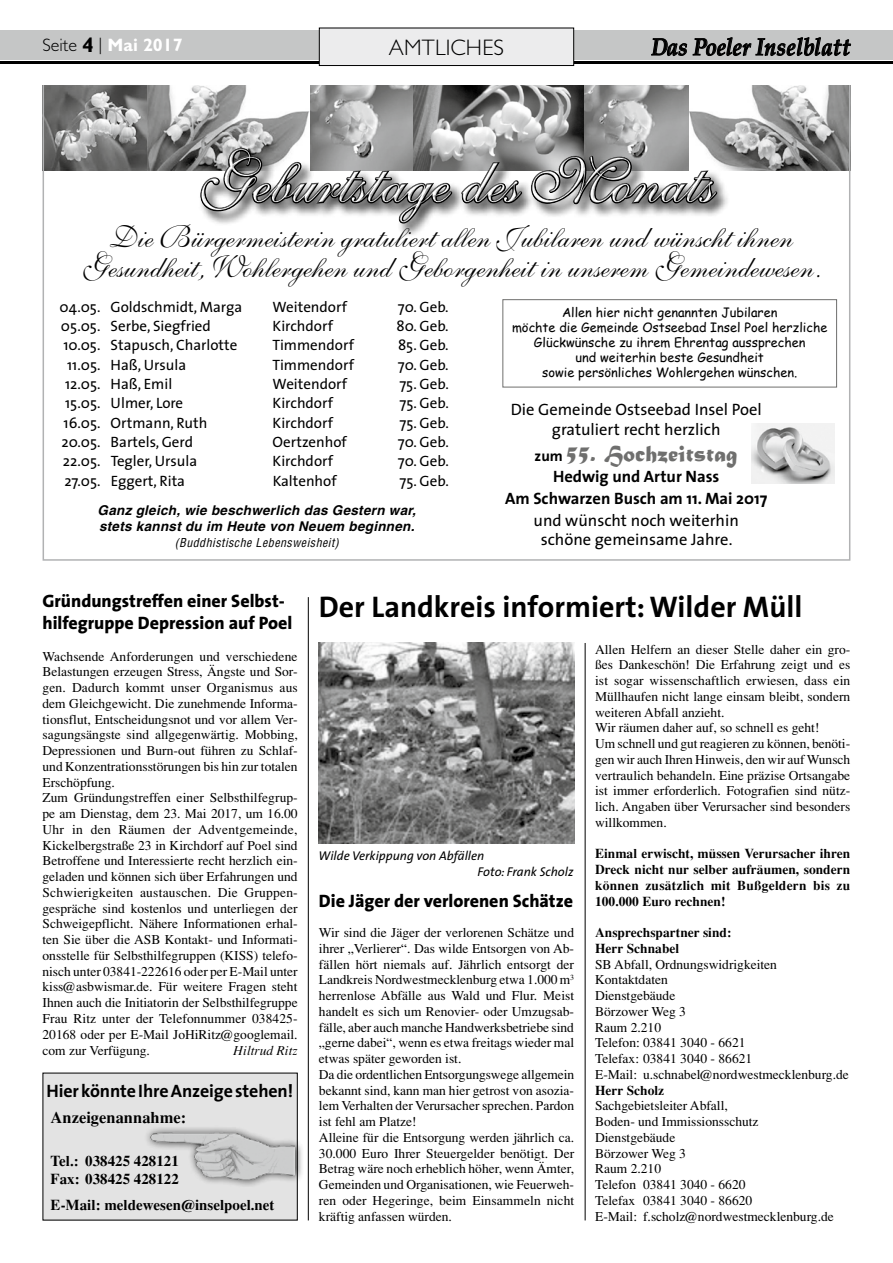
<style>
.page{position:relative;width:893px;height:1263px;background:#fff}
.page>*{position:absolute;margin:0;border:0;box-sizing:border-box;transform-origin:0 0}
.t1{font:64.5px "Shelley Volante Script";color:#fff}
.t2{font:31.5px/30px "Shelley Volante Script";color:#000;text-align:center}
.t3{font:700 30px "The Sans";color:#000}
.t4{font:italic 700 24.15px "Palatino";letter-spacing:.005em;color:#000;scale:.87 1}
.t5{font:24px "Matura MT Script Capitals";letter-spacing:.005em;color:#6f6f6e}
.t6{font:300 22.5px "Gill Sans";letter-spacing:.01em;color:#000}
.t7{font:800 18px/21.6px "The Sans";color:#000}
.t8{font:700 18px "The Sans";letter-spacing:-.005em;color:#000}
.t9{font:700 18px "Gill Sans";color:#fff}
.t10{font:16.5px/19.5px "The Sans";color:#000;text-align:center}
.t11{font:700 16.5px/21.6px "The Sans";color:#000;text-align:center}
.t12{font:700 16.5px "Times";color:#000}
.t13{font:15px "The Sans";color:#000}
.t14{font:700 15px/18px "Times";color:#000}
.t15{font:13.5px/15.8px "Times";color:#000}
.t16{font:700 13.5px/15.8px "Times";color:#000;text-align:justify}
.t17{font:italic 700 13.5px/16.2px "Helvetica";letter-spacing:.02em;color:#000}
.t18{font:italic 13.5px "Times";color:#000}
.t19{font:12.75px/15px "Comic Sans MS";color:#000;text-align:center}
.t20{font:italic 12.75px/15.8px "The Sans";color:#000}
.t21{font:italic condensed 12px "Helvetica";letter-spacing:.04em;color:#000}
.s1{font-weight:300;color:#000}
.s2{font-size:21px;color:#000}
.s3{font-family:"The Sans";font-weight:700;font-size:15px;color:#000}
</style>
<div class="page">
<div style="left:0;top:30px;width:893px;height:30px;background:#c5c6c6"></div>
<svg style="left:651px;top:38px;width:36px;height:18px"></svg>
<svg style="left:693px;top:37px;width:158px;height:20px"></svg>
<hr style="left:0;top:61px;width:893px;height:3px;background:#000">
<div style="left:319px;top:28px;width:255px;height:38px;background:#ececed"></div>
<div style="left:319px;top:28px;width:255px;height:38px;border:1px solid #000"></div>
<img style="left:46px;top:87px;width:101px;height:83px">
<img style="left:147px;top:87px;width:163px;height:83px">
<img style="left:310px;top:87px;width:103px;height:49px">
<img style="left:413px;top:87px;width:267px;height:49px">
<img style="left:680px;top:87px;width:167px;height:83px">
<div style="left:502px;top:299px;width:335px;height:88px;border:1px solid #6f6f6e"></div>
<div style="left:198px;top:146px;width:532px;height:91px;background:#fff"></div>
<div style="left:189px;top:136px;width:540px;height:90px;background:#fff;opacity:.5"></div>
<div style="left:189px;top:144px;width:540px;height:85px;background:#000;opacity:.5"></div>
<img style="left:319px;top:643px;width:255px;height:200px">
<hr style="left:585px;top:643px;width:1px;height:577px;background:#000">
<hr style="left:308px;top:597px;width:1px;height:623px;background:#000">
<img style="left:751px;top:424px;width:83px;height:59px">
<div style="left:43px;top:1073px;width:254px;height:147px;background:#e3e3e3"></div>
<div style="left:144px;top:1125px;width:159px;height:63px;background:#000;opacity:.75"></div>
<img style="left:151px;top:1132px;width:144px;height:47px">
<h3 class="t9" style="left:43px;top:34px;width:142px"><span class="s1">SEITE</span> <span class="s2">4</span> <span class="s1">|</span> Mai 2017</h3>
<h3 class="t4" style="left:651px;top:28px;width:230px">Das Poeler Inselblatt</h3>
<h3 class="t6" style="left:389px;top:35px;width:115px">AMTLICHES</h3>
<h1 class="t1" style="left:189px;top:144px;width:517px">Geburtstage des Monats</h1>
<h2 class="t2" style="left:77px;top:223px;width:740px">Die Bürgermeisterin gratuliert allen Jubilaren und wünscht ihnen<br>Gesundheit, Wohlergehen und Geborgenheit in unserem Gemeindewesen.</h2>
<p class="t19" style="left:512px;top:304px;width:317px">Allen hier nicht genannten Jubilaren<br>möchte die Gemeinde Ostseebad Insel Poel herzliche Glückwünsche zu ihrem Ehrentag aussprechen<br>und weiterhin beste Gesundheit<br>sowie persönliches Wohlergehen wünschen.</p>
<p class="t13" style="left:60px;top:294px;width:184px">04.05. Goldschmidt, Marga</p>
<p class="t13" style="left:273px;top:294px;width:76px">Weitendorf</p>
<p class="t13" style="left:398px;top:294px;width:52px">70. Geb.</p>
<p class="t13" style="left:61px;top:313px;width:151px">05.05. Serbe, Siegfried</p>
<p class="t13" style="left:273px;top:313px;width:62px">Kirchdorf</p>
<p class="t13" style="left:396px;top:313px;width:54px">80. Geb.</p>
<p class="t13" style="left:64px;top:333px;width:175px">10.05. Stapusch, Charlotte</p>
<p class="t13" style="left:273px;top:333px;width:83px">Timmendorf</p>
<p class="t13" style="left:398px;top:333px;width:52px">85. Geb.</p>
<p class="t13" style="left:67px;top:352px;width:120px">11.05. Haß, Ursula</p>
<p class="t13" style="left:273px;top:352px;width:83px">Timmendorf</p>
<p class="t13" style="left:398px;top:352px;width:52px">70. Geb.</p>
<p class="t13" style="left:65px;top:371px;width:109px">12.05. Haß, Emil</p>
<p class="t13" style="left:273px;top:371px;width:76px">Weitendorf</p>
<p class="t13" style="left:399px;top:371px;width:51px">75. Geb.</p>
<p class="t13" style="left:65px;top:391px;width:120px">15.05. Ulmer, Lore</p>
<p class="t13" style="left:273px;top:391px;width:62px">Kirchdorf</p>
<p class="t13" style="left:399px;top:391px;width:51px">75. Geb.</p>
<p class="t13" style="left:64px;top:410px;width:145px">16.05. Ortmann, Ruth</p>
<p class="t13" style="left:273px;top:410px;width:62px">Kirchdorf</p>
<p class="t13" style="left:399px;top:410px;width:51px">75. Geb.</p>
<p class="t13" style="left:61px;top:430px;width:133px">20.05. Bartels, Gerd</p>
<p class="t13" style="left:273px;top:430px;width:76px">Oertzenhof</p>
<p class="t13" style="left:398px;top:430px;width:52px">70. Geb.</p>
<p class="t13" style="left:63px;top:449px;width:136px">22.05. Tegler, Ursula</p>
<p class="t13" style="left:273px;top:449px;width:62px">Kirchdorf</p>
<p class="t13" style="left:398px;top:449px;width:52px">70. Geb.</p>
<p class="t13" style="left:64px;top:468px;width:122px">27.05. Eggert, Rita</p>
<p class="t13" style="left:273px;top:468px;width:66px">Kaltenhof</p>
<p class="t13" style="left:399px;top:468px;width:51px">75. Geb.</p>
<p class="t10" style="left:511px;top:399px;width:253px">Die Gemeinde Ostseebad Insel Poel gratuliert recht herzlich</p>
<h3 class="t5" style="left:535px;top:439px;width:205px"><span class="s3">zum</span> 55. Hochzeitstag</h3>
<p class="t11" style="left:505px;top:465px;width:264px">Hedwig und Artur Nass<br>Am Schwarzen Busch am 11. Mai 2017</p>
<p class="t10" style="left:534px;top:510px;width:207px">und wünscht noch weiterhin schöne gemeinsame Jahre.</p>
<p class="t17" style="left:98px;top:502px;width:320px">Ganz gleich, wie beschwerlich das Gestern war, stets kannst du im Heute von Neuem beginnen.</p>
<p class="t21" style="left:175px;top:535px;width:166px">(Buddhistische Lebensweisheit)</p>
<h3 class="t7" style="left:43px;top:590px;width:251px">Gründungstreffen einer Selbst&shy;hilfegruppe Depression auf Poel</h3>
<p class="t15" style="left:43px;top:648px;width:257px">Wachsende Anforderungen und verschiedene Belastungen erzeugen Stress, Ängste und Sor&shy;gen. Dadurch kommt unser Organismus aus dem Gleichgewicht. Die zunehmende Informa&shy;tionsflut, Entscheidungsnot und vor allem Ver&shy;sagungsängste sind allgegenwärtig. Mobbing, Depressionen und Burn-out führen zu Schlaf&shy;und Konzentrationsstörungen bis hin zur totalen Erschöpfung.<br>Zum Gründungstreffen einer Selbsthilfegrup&shy;pe am Dienstag, dem 23. Mai 2017, um 16.00<br>Uhr in den Räumen der Adventgemeinde, Kickelbergstraße 23 in Kirchdorf auf Poel sind Betroffene und Interessierte recht herzlich ein&shy;geladen und können sich über Erfahrungen und Schwierigkeiten austauschen. Die Gruppen&shy;gespräche sind kostenlos und unterliegen der Schweigepflicht. Nähere Informationen erhal&shy;ten Sie über die ASB Kontakt- und Informati&shy;onsstelle für Selbsthilfegruppen (KISS) telefo&shy;nisch unter 03841-222616 oder per E-Mail unter kiss@asbwismar.de. Für weitere Fragen steht Ihnen auch die Initiatorin der Selbsthilfegruppe Frau Ritz unter der Telefonnummer 038425- 20168 oder per E-Mail JoHiRitz@googlemail. com zur Verfügung.</p>
<p class="t18" style="left:234px;top:1042px;width:66px">Hiltrud Ritz</p>
<h3 class="t8" style="left:46px;top:1076px;width:248px">Hier könnte Ihre Anzeige stehen!</h3>
<p class="t12" style="left:51px;top:1107px;width:137px">Anzeigenannahme:</p>
<p class="t14" style="left:51px;top:1151px;width:130px">Tel.: 038425 428121<br>Fax: 038425 428122</p>
<p class="t14" style="left:51px;top:1196px;width:225px">E-Mail: meldewesen@inselpoel.net</p>
<h3 class="t3" style="left:319px;top:582px;width:485px">Der Landkreis informiert: Wilder Müll</h3>
<p class="t20" style="left:478px;top:848px;width:97px;text-indent:-159px">Wilde Verkippung von Abfällen<br>Foto: Frank Scholz</p>
<h3 class="t7" style="left:319px;top:890px;width:256px">Die Jäger der verlorenen Schätze</h3>
<p class="t15" style="left:319px;top:925px;width:257px">Wir sind die Jäger der verlorenen Schätze und ihrer „Verlierer“. Das wilde Entsorgen von Ab&shy;fällen hört niemals auf. Jährlich entsorgt der Landkreis Nordwestmecklenburg etwa 1.000 m<sup>3 </sup>herrenlose Abfälle aus Wald und Flur. Meist handelt es sich um Renovier- oder Umzugsab&shy;fälle, aber auch manche Handwerksbetriebe sind „gerne dabei“, wenn es etwa freitags wieder mal etwas später geworden ist.<br>Da die ordentlichen Entsorgungswege allgemein bekannt sind, kann man hier getrost von asozia&shy;lem Verhalten der Verursacher sprechen. Pardon ist fehl am Platze!<br>Alleine für die Entsorgung werden jährlich ca.<br>30.000 Euro Ihrer Steuergelder benötigt. Der Betrag wäre noch erheblich höher, wenn Ämter, Gemeinden und Organisationen, wie Feuerweh&shy;ren oder Hegeringe, beim Einsammeln nicht kräftig anfassen würden.</p>
<p class="t15" style="left:595px;top:641px;width:257px">Allen Helfern an dieser Stelle daher ein gro&shy;ßes Dankeschön! Die Erfahrung zeigt und es ist sogar wissenschaftlich erwiesen, dass ein Müllhaufen nicht lange einsam bleibt, sondern weiteren Abfall anzieht.<br>Wir räumen daher auf, so schnell es geht!<br>Um schnell und gut reagieren zu können, benöti&shy;gen wir auch Ihren Hinweis, den wir auf Wunsch vertraulich behandeln. Eine präzise Ortsangabe ist immer erforderlich. Fotografien sind nütz&shy;lich. Angaben über Verursacher sind besonders willkommen.</p>
<p class="t16" style="left:595px;top:846px;width:257px">Einmal erwischt, müssen Verursacher ihren Dreck nicht nur selber aufräumen, sondern können zusätzlich mit Bußgeldern bis zu 100.000 Euro rechnen!</p>
<p class="t16" style="left:595px;top:924px;width:138px">Ansprechspartner sind:<br>Herr Schnabel</p>
<p class="t15" style="left:595px;top:956px;width:255px">SB Abfall, Ordnungswidrigkeiten<br>Kontaktdaten<br>Dienstgebäude<br>Börzower Weg 3<br>Raum 2.210<br>Telefon: 03841 3040 - 6621<br>Telefax: 03841 3040 - 86621<br>E-Mail: u.schnabel@nordwestmecklenburg.de</p>
<p class="t16" style="left:595px;top:1082px;width:71px">Herr Scholz</p>
<p class="t15" style="left:595px;top:1098px;width:240px">Sachgebietsleiter Abfall,<br>Boden- und Immissionsschutz<br>Dienstgebäude<br>Börzower Weg 3<br>Raum 2.210<br>Telefon 03841 3040 - 6620<br>Telefax 03841 3040 - 86620<br>E-Mail: f.scholz@nordwestmecklenburg.de</p>
</div>
